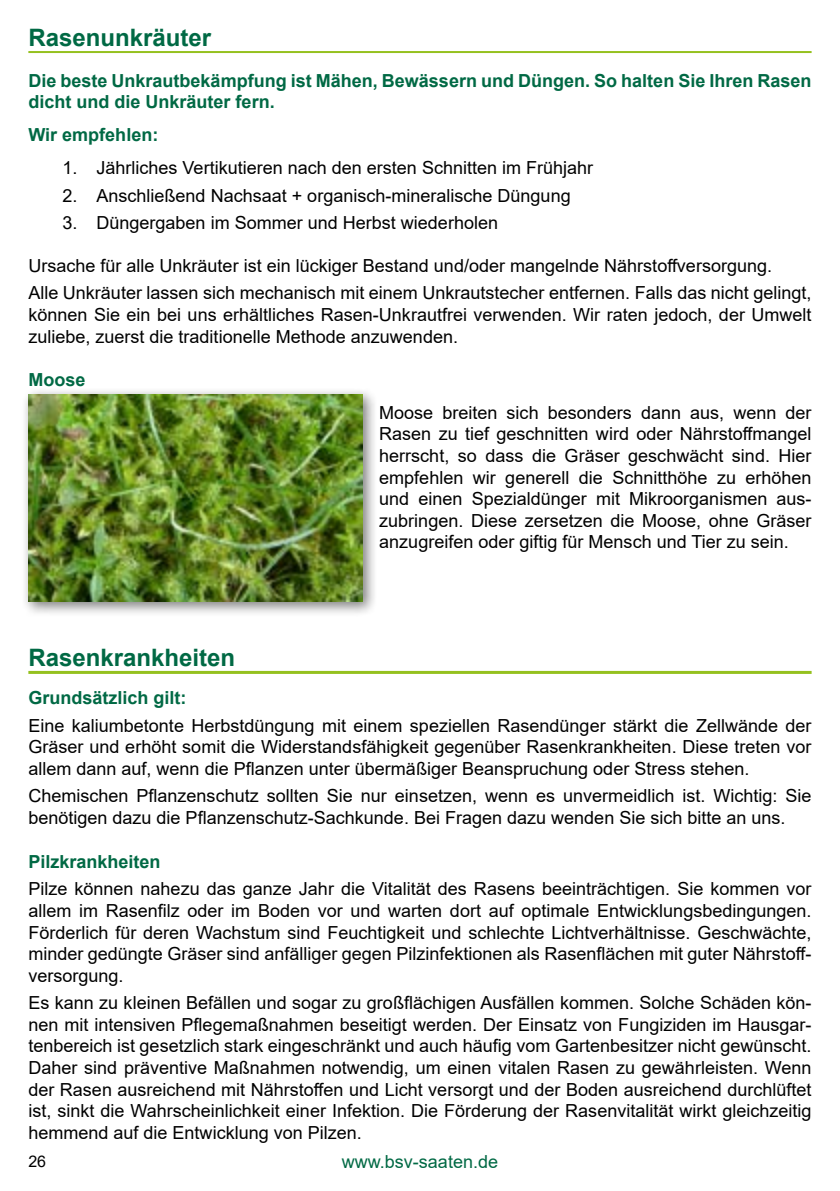
<style>
.page{position:relative;width:840px;height:1191px;background:#fff}
.page>*{position:absolute;margin:0;border:0;box-sizing:border-box;transform-origin:0 0}
.t1{font:700 24px "Arial";color:#006944}
.t2{font:18px/21.6px "Arial";color:#000;text-align:justify}
.t3{font:700 18px/21.6px "Arial";color:#006944}
.t4{font:18px "Arial";color:#006944}
.t5{font:16px "Arial";color:#000}
</style>
<div class="page">
<hr style="left:28px;top:51px;width:783px;height:2px;background:#95c11f">
<hr style="left:28px;top:671px;width:783px;height:3px;background:#95c11f">
<div style="left:22px;top:388px;width:356px;height:228px;background:#000;opacity:.5"></div>
<img style="left:28px;top:394px;width:334px;height:207px">
<h1 class="t1" style="left:28px;top:20px;width:184px">Rasenunkräuter</h1>
<p class="t3" style="left:28px;top:70px;width:784px">Die beste Unkrautbekämpfung ist Mähen, Bewässern und Düngen. So halten Sie Ihren Rasen dicht und die Unkräuter fern.</p>
<p class="t3" style="left:28px;top:124px;width:131px">Wir empfehlen:</p>
<p class="t2" style="left:62px;top:157px;width:532px">1. Jährliches Vertikutieren nach den ersten Schnitten im Frühjahr</p>
<p class="t2" style="left:62px;top:184px;width:509px">2. Anschließend Nachsaat + organisch-mineralische Düngung</p>
<p class="t2" style="left:62px;top:212px;width:437px">3. Düngergaben im Sommer und Herbst wiederholen</p>
<p class="t2" style="left:28px;top:252px;width:784px;line-height:27.2px">Ursache für alle Unkräuter ist ein lückiger Bestand und/oder mangelnde Nährstoffversorgung.<br>Alle Unkräuter lassen sich mechanisch mit einem Unkrautstecher entfernen. Falls das nicht gelingt,</p>
<p class="t2" style="left:28px;top:304px;width:784px">können Sie ein bei uns erhältliches Rasen-Unkrautfrei verwenden. Wir raten jedoch, der Umwelt zuliebe, zuerst die traditionelle Methode anzuwenden.</p>
<p class="t3" style="left:28px;top:369px;width:59px">Moose</p>
<p class="t2" style="left:379px;top:401px;width:433px">Moose breiten sich besonders dann aus, wenn der Rasen zu tief geschnitten wird oder Nährstoffmangel herrscht, so dass die Gräser geschwächt sind. Hier empfehlen wir generell die Schnitthöhe zu erhöhen und einen Spezialdünger mit Mikroorganismen aus&shy;zubringen. Diese zersetzen die Moose, ohne Gräser anzugreifen oder giftig für Mensch und Tier zu sein.</p>
<h1 class="t1" style="left:28px;top:640px;width:208px">Rasenkrankheiten</h1>
<p class="t3" style="left:28px;top:687px;width:160px">Grundsätzlich gilt:</p>
<p class="t2" style="left:28px;top:714px;width:784px">Eine kaliumbetonte Herbstdüngung mit einem speziellen Rasendünger stärkt die Zellwände der Gräser und erhöht somit die Widerstandsfähigkeit gegenüber Rasenkrankheiten. Diese treten vor allem dann auf, wenn die Pflanzen unter übermäßiger Beanspruchung oder Stress stehen.</p>
<p class="t2" style="left:28px;top:785px;width:784px">Chemischen Pflanzenschutz sollten Sie nur einsetzen, wenn es unvermeidlich ist. Wichtig: Sie benötigen dazu die Pflanzenschutz-Sachkunde. Bei Fragen dazu wenden Sie sich bitte an uns.</p>
<p class="t3" style="left:28px;top:851px;width:134px">Pilzkrankheiten</p>
<p class="t2" style="left:28px;top:878px;width:784px">Pilze können nahezu das ganze Jahr die Vitalität des Rasens beeinträchtigen. Sie kommen vor allem im Rasenfilz oder im Boden vor und warten dort auf optimale Entwicklungsbedingungen.<br>Förderlich für deren Wachstum sind Feuchtigkeit und schlechte Lichtverhältnisse. Geschwächte, minder gedüngte Gräser sind anfälliger gegen Pilzinfektionen als Rasenflächen mit guter Nährstoff&shy;versorgung.</p>
<p class="t2" style="left:28px;top:992px;width:784px">Es kann zu kleinen Befällen und sogar zu großflächigen Ausfällen kommen. Solche Schäden kön&shy;nen mit intensiven Pflegemaßnahmen beseitigt werden. Der Einsatz von Fungiziden im Hausgar&shy;tenbereich ist gesetzlich stark eingeschränkt und auch häufig vom Gartenbesitzer nicht gewünscht.<br>Daher sind präventive Maßnahmen notwendig, um einen vitalen Rasen zu gewährleisten. Wenn der Rasen ausreichend mit Nährstoffen und Licht versorgt und der Boden ausreichend durchlüftet ist, sinkt die Wahrscheinlichkeit einer Infektion. Die Förderung der Rasenvitalität wirkt gleichzeitig hemmend auf die Entwicklung von Pilzen.</p>
<p class="t5" style="left:28px;top:1150px;width:19px">26</p>
<p class="t4" style="left:341px;top:1149px;width:158px">www.bsv-saaten.de</p>
</div>
